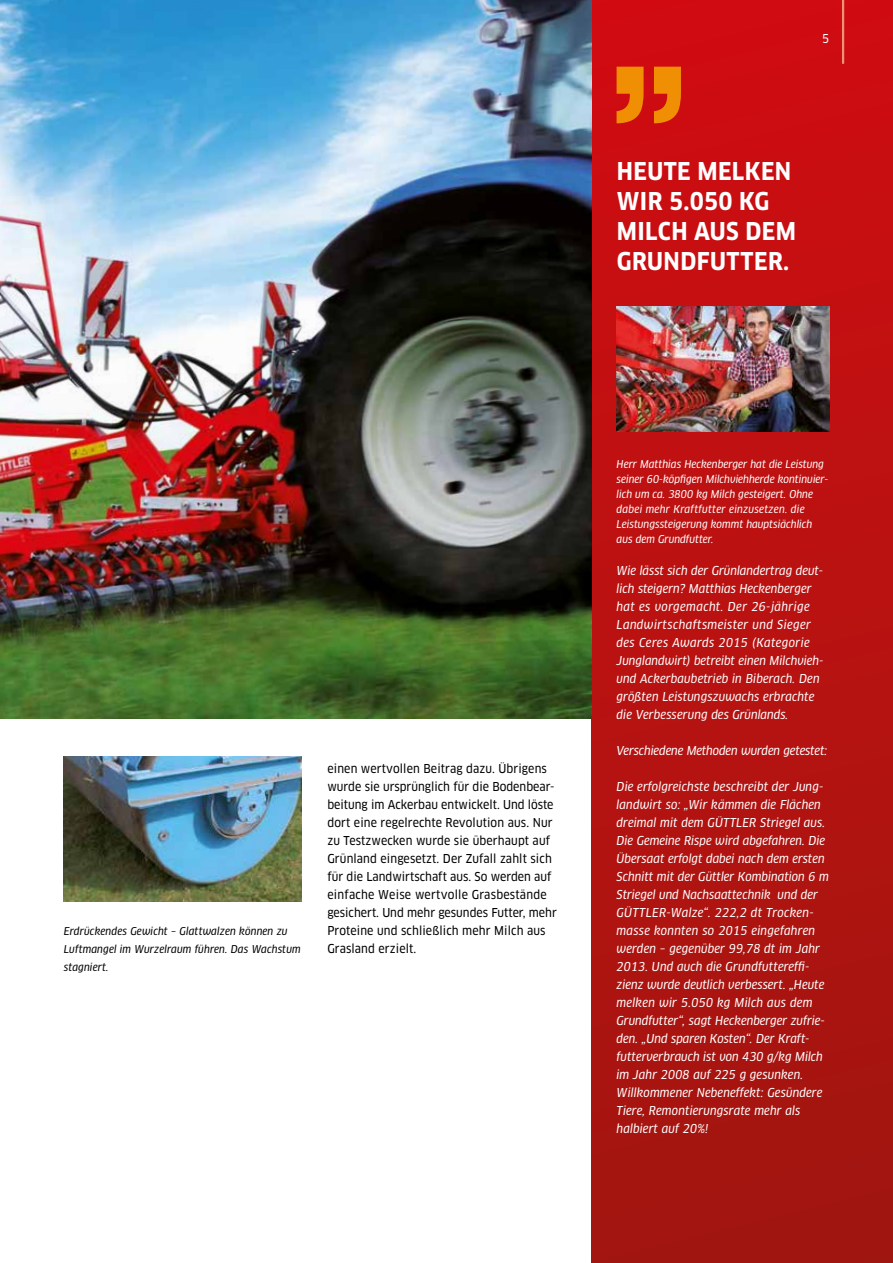
<style>
.page{position:relative;width:893px;height:1263px;background:#fff}
.page>*{position:absolute;margin:0;border:0;box-sizing:border-box;transform-origin:0 0}
.t1{font:700 24px/30px "Clan Pro Narr";letter-spacing:.02em;color:#fff}
.t2{font:italic 12px/18px "Clan OT Narr News";letter-spacing:.005em;color:#fff}
.t3{font:12px/18px "Clan Pro Narr News";letter-spacing:.01em;color:#000}
.t4{font:12px "Clan Pro Narr News";color:#fff}
.t5{font:italic 10.5px/15px "Clan OT Narr News";color:#fff}
.t6{font:italic 10.5px/18px "Clan OT Narr News";letter-spacing:.01em;color:#000}
</style>
<div class="page">
<img style="left:64px;top:757px;width:238px;height:144px">
<div style="left:591px;top:0;width:302px;height:1263px;background:linear-gradient(to bottom,#d00d12,#a01610)"></div>
<img style="left:0;top:0;width:591px;height:719px">
<img style="left:617px;top:306px;width:212px;height:126px">
<svg style="left:617px;top:67px;width:64px;height:56px;background:#e46307"></svg>
<hr style="left:842px;top:0;width:2px;height:64px;background:#ea9477">
<p class="t4" style="left:822px;top:32px;width:9px">5</p>
<h1 class="t1" style="left:617px;top:157px;width:181px">HEUTE MELKEN<br>WIR 5.050 KG<br>MILCH AUS DEM<br>GRUNDFUTTER.</h1>
<p class="t6" style="left:64px;top:922px;width:238px">Erdrückendes Gewicht – Glattwalzen können zu<br>Luftmangel im Wurzelraum führen. Das Wachstum stagniert.</p>
<p class="t3" style="left:327px;top:759px;width:231px">einen wertvollen Beitrag dazu. Übrigens wurde sie ursprünglich für die Bodenbear&shy;beitung im Ackerbau entwickelt. Und löste dort eine regelrechte Revolution aus. Nur zu Testzwecken wurde sie überhaupt auf Grünland eingesetzt. Der Zufall zahlt sich für die Landwirtschaft aus. So werden auf einfache Weise wertvolle Grasbestände gesichert. Und mehr gesundes Futter, mehr Proteine und schließlich mehr Milch aus Grasland erzielt.</p>
<p class="t5" style="left:617px;top:457px;width:213px">Herr Matthias Heckenberger hat die Leistung seiner 60-köpfigen Milchviehherde kontinuier&shy;lich um ca. 3800 kg Milch gesteigert. Ohne dabei mehr Kraftfutter einzusetzen. die Leistungssteigerung kommt hauptsiächlich aus dem Grundfutter.</p>
<p class="t2" style="left:617px;top:562px;width:209px">Wie lässt sich der Grünlandertrag deut&shy;lich steigern? Matthias Heckenberger hat es vorgemacht. Der 26-jährige Landwirtschaftsmeister und Sieger des Ceres Awards 2015 (Kategorie Junglandwirt) betreibt einen Milchvieh&shy;und Ackerbaubetrieb in Biberach. Den größten Leistungszuwachs erbrachte die Verbesserung des Grünlands.</p>
<p class="t2" style="left:617px;top:742px;width:212px">Verschiedene Methoden wurden getestet:</p>
<p class="t2" style="left:617px;top:778px;width:214px">Die erfolgreichste beschreibt der Jung&shy;landwirt so: „Wir kämmen die Flächen dreimal mit dem GÜTTLER Striegel aus.<br>Die Gemeine Rispe wird abgefahren. Die Übersaat erfolgt dabei nach dem ersten Schnitt mit der Güttler Kombination 6 m Striegel und Nachsaattechnik und der GÜTTLER-Walze“. 222,2 dt Trocken&shy;masse konnten so 2015 eingefahren werden – gegenüber 99,78 dt im Jahr 2013. Und auch die Grundfuttereffi&shy;zienz wurde deutlich verbessert. „Heute melken wir 5.050 kg Milch aus dem Grundfutter“, sagt Heckenberger zufrie&shy;den. „Und sparen Kosten“. Der Kraft&shy;futterverbrauch ist von 430 g/kg Milch im Jahr 2008 auf 225 g gesunken.<br>Willkommener Nebeneffekt: Gesündere Tiere, Remontierungsrate mehr als halbiert auf 20%!</p>
</div>
